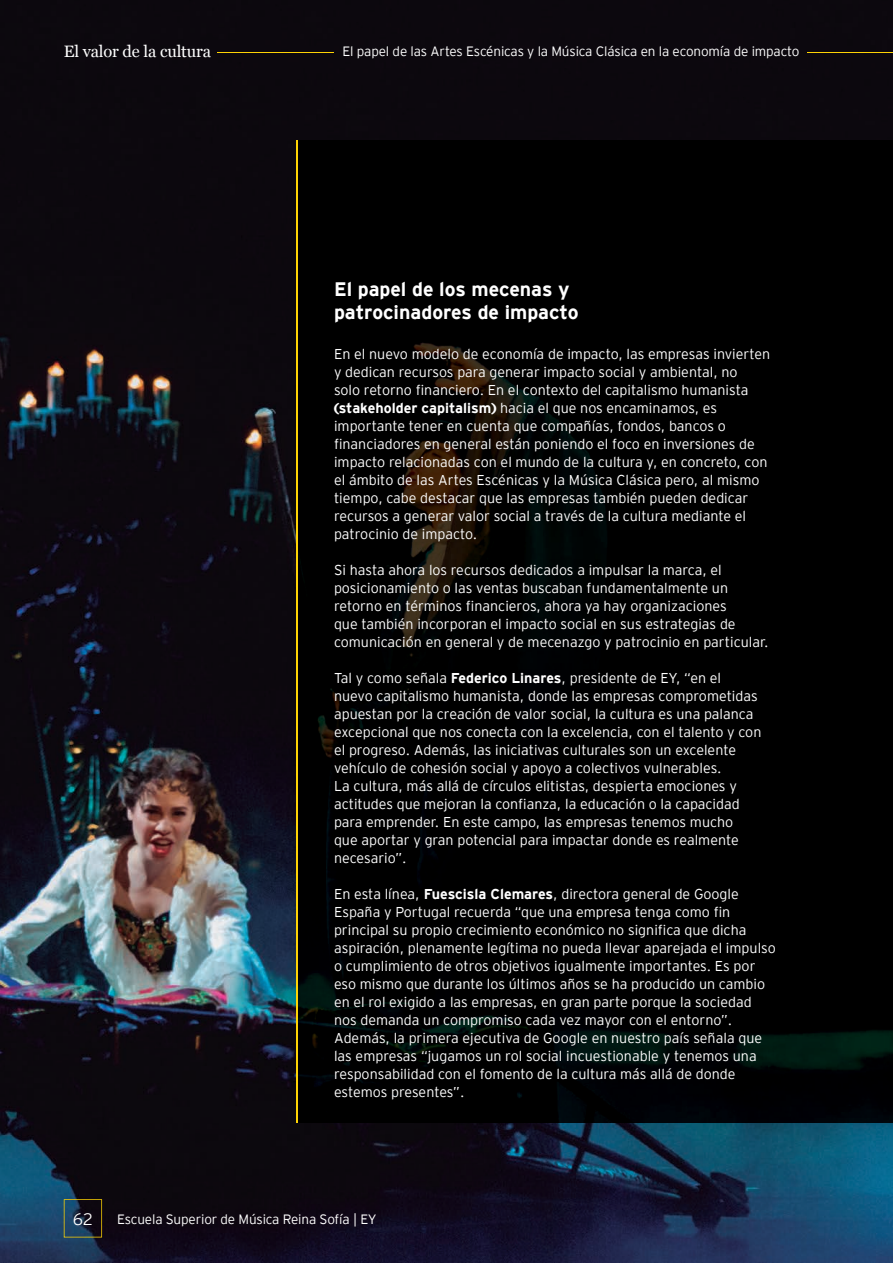
<style>
.page{position:relative;width:893px;height:1263px;background:#fff}
.page>*{position:absolute;margin:0;border:0;box-sizing:border-box;transform-origin:0 0}
.t1{font:700 19.5px/22.5px "EY Interstate";color:#fff}
.t2{font:16.5px "Georgia";letter-spacing:-.01em;color:#fff}
.t3{font:300 16.5px "EY Interstate";color:#fff}
.t4{font:300 14.25px/18px "EY Interstate";color:#fff}
.t5{font:300 13.5px "EY Interstate";letter-spacing:-.01em;color:#fff}
.s1{font-weight:700}
</style>
<div class="page">
<img style="left:0;top:0;width:893px;height:1263px">
<div style="left:297px;top:140px;width:596px;height:983px;background:#000"></div>
<hr style="left:296px;top:140px;width:1px;height:983px;background:#fed304">
<hr style="left:808px;top:52px;width:85px;height:1px;background:#fed304">
<svg style="left:64px;top:1199px;width:38px;height:38px"></svg>
<hr style="left:217px;top:52px;width:117px;height:1px;background:#fed304">
<p class="t2" style="left:64px;top:39px;width:149px">El valor de la cultura</p>
<p class="t5" style="left:343px;top:42px;width:458px">El papel de las Artes Escénicas y la Música Clásica en la economía de impacto</p>
<h1 class="t1" style="left:334px;top:277px;width:246px">El papel de los mecenas y patrocinadores de impacto</h1>
<p class="t4" style="left:334px;top:344px;width:438px">En el nuevo modelo de economía de impacto, las empresas invierten y dedican recursos para generar impacto social y ambiental, no<br>solo retorno financiero. En el contexto del capitalismo humanista <span class="s1">(stakeholder capitalism)</span> hacia el que nos encaminamos, es importante tener en cuenta que compañías, fondos, bancos o financiadores en general están poniendo el foco en inversiones de impacto relacionadas con el mundo de la cultura y, en concreto, con el ámbito de las Artes Escénicas y la Música Clásica pero, al mismo tiempo, cabe destacar que las empresas también pueden dedicar recursos a generar valor social a través de la cultura mediante el patrocinio de impacto.</p>
<p class="t4" style="left:334px;top:560px;width:435px">Si hasta ahora los recursos dedicados a impulsar la marca, el posicionamiento o las ventas buscaban fundamentalmente un retorno en términos financieros, ahora ya hay organizaciones<br>que también incorporan el impacto social en sus estrategias de comunicación en general y de mecenazgo y patrocinio en particular.</p>
<p class="t4" style="left:334px;top:668px;width:429px">Tal y como señala <span class="s1">Federico Linares</span>, presidente de EY, “en el nuevo capitalismo humanista, donde las empresas comprometidas apuestan por la creación de valor social, la cultura es una palanca excepcional que nos conecta con la excelencia, con el talento y con el progreso. Además, las iniciativas culturales son un excelente vehículo de cohesión social y apoyo a colectivos vulnerables.<br>La cultura, más allá de círculos elitistas, despierta emociones y actitudes que mejoran la confianza, la educación o la capacidad para emprender. En este campo, las empresas tenemos mucho<br>que aportar y gran potencial para impactar donde es realmente necesario”.</p>
<p class="t4" style="left:334px;top:884px;width:443px">En esta línea, <span class="s1">Fuescisla Clemares</span>, directora general de Google España y Portugal recuerda “que una empresa tenga como fin principal su propio crecimiento económico no significa que dicha aspiración, plenamente legítima no pueda llevar aparejada el impulso o cumplimiento de otros objetivos igualmente importantes. Es por eso mismo que durante los últimos años se ha producido un cambio en el rol exigido a las empresas, en gran parte porque la sociedad nos demanda un compromiso cada vez mayor con el entorno”.<br>Además, la primera ejecutiva de Google en nuestro país señala que las empresas “jugamos un rol social incuestionable y tenemos una responsabilidad con el fomento de la cultura más allá de donde estemos presentes”.</p>
<p class="t3" style="left:73px;top:1207px;width:20px">62</p>
<p class="t5" style="left:117px;top:1209px;width:261px">Escuela Superior de Música Reina Sofía | EY</p>
</div>
